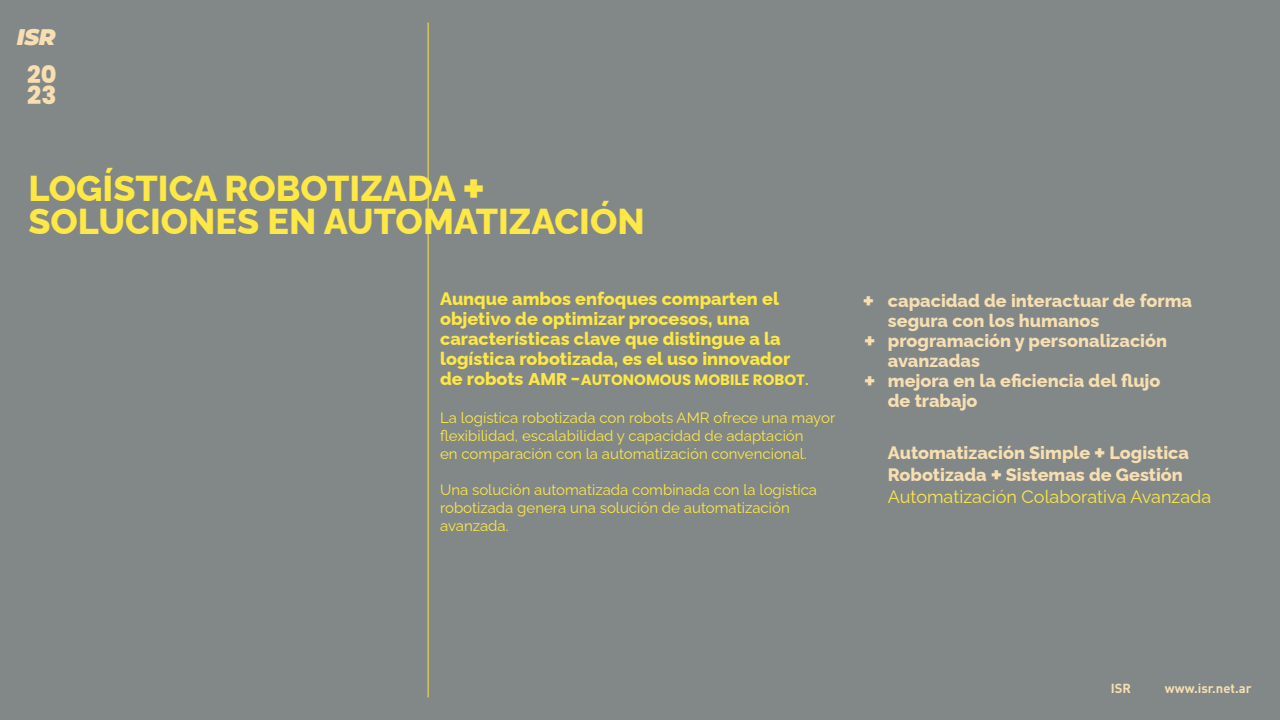
<style>
.page{position:relative;width:1280px;height:720px;background:#828788}
.page>*{position:absolute;margin:0;border:0;box-sizing:border-box;transform-origin:0 0}
.t1{font:800 36px/33px "Raleway";color:#fde846}
.t2{font:800 24.8px "Poppins";color:#f8dfb2}
.t3{font:800 24px "Poppins";color:#f8dfb2}
.t4{font:italic 900 22.6px "Montserrat";color:#f8dfb2}
.t5{font:800 18px/22px "Raleway";color:#f8dfb2}
.t6{font:800 18px/20px "Raleway";color:#fde846}
.t7{font:15px/18px "Raleway";color:#fde846}
.t8{font:700 15px "Poppins";color:#fde846}
.t9{font:700 13px "DIN";color:#f8dfb2}
.s1{font-family:"Poppins"}
.s2{font-family:"Raleway";font-weight:800;font-size:18px}
.s3{font-size:17px}
.s4{font-weight:400;font-size:17px}
.s5{font-weight:400;color:#fde846}
</style>
<div class="page">
<hr style="left:428px;top:22px;width:1px;height:676px;background:#fde846">
<h3 class="t4" style="left:17px;top:22px;width:40px">ISR</h3>
<h3 class="t3" style="left:27px;top:61px;width:31px">20</h3>
<h2 class="t2" style="left:27px;top:81px;width:31px">23</h2>
<h1 class="t1" style="left:28px;top:168px;width:618px">LOGÍSTICA ROBOTIZADA <span class="s1">+<br></span>SOLUCIONES EN AUTOMATIZACIÓN</h1>
<p class="t6" style="left:440px;top:286px;width:352px">Aunque ambos enfoques comparten el objetivo de optimizar procesos, una características clave que distingue a la logística robotizada, es el uso innovador</p>
<p class="t8" style="left:440px;top:371px;width:370px"><span class="s2">de robots</span> <span class="s3">AMR -</span>AUTONOMOUS MOBILE ROBOT<span class="s4">.</span></p>
<p class="t7" style="left:440px;top:407px;width:397px">La logística robotizada con robots AMR ofrece una mayor flexibilidad, escalabilidad y capacidad de adaptación<br>en comparación con la automatización convencional.</p>
<p class="t7" style="left:440px;top:479px;width:378px">Una solución automatizada combinada con la logística robotizada genera una solución de automatización avanzada.</p>
<p class="t5" style="left:863px;top:287px;width:330px"><span class="s1">+</span> capacidad de interactuar de forma</p>
<p class="t5" style="left:888px;top:307px;width:213px">segura con los humanos</p>
<p class="t5" style="left:864px;top:327px;width:304px"><span class="s1">+</span> programación y personalización</p>
<p class="t5" style="left:888px;top:347px;width:94px">avanzadas</p>
<p class="t5" style="left:864px;top:367px;width:298px"><span class="s1">+</span> mejora en la eficiencia del flujo</p>
<p class="t5" style="left:888px;top:387px;width:91px">de trabajo</p>
<p class="t5" style="left:888px;top:440px;width:325px">Automatización Simple <span class="s1">+</span> Logistica<br>Robotizada <span class="s1">+</span> Sistemas de Gestión<br><span class="s5">Automatización Colaborativa Avanzada</span></p>
<p class="t9" style="left:1111px;top:680px;width:22px">ISR</p>
<p class="t9" style="left:1165px;top:680px;width:88px">www.isr.net.ar</p>
</div>
